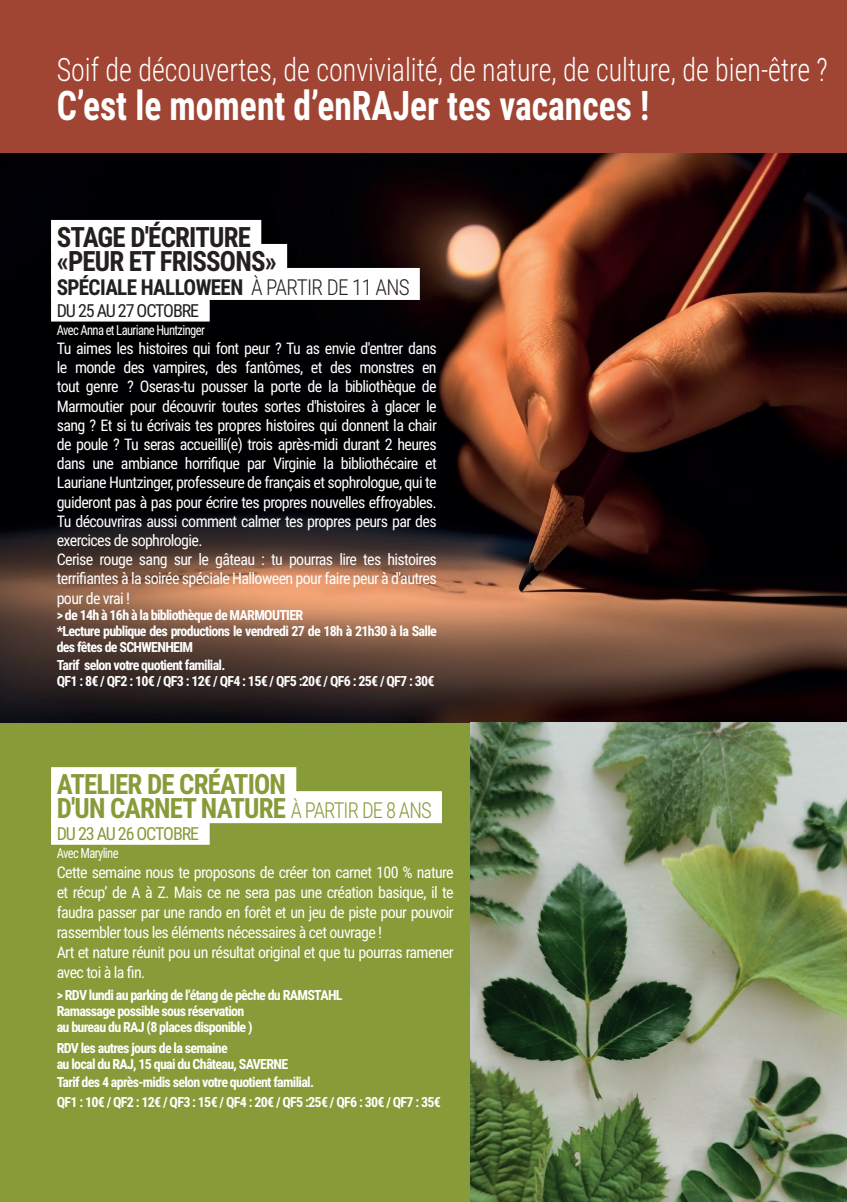
<style>
.page{position:relative;width:847px;height:1202px;background:#fff}
.page>*{position:absolute;margin:0;border:0;box-sizing:border-box;transform-origin:0 0}
.t1{font:700 40.8px "Roboto Condensed";color:#fff;scale:.87 1}
.t2{font:300 32.2px "Roboto Condensed";color:#fff;scale:.87 1}
.t3{font:700 28px "Roboto Condensed";letter-spacing:-.03em;color:#879b38;scale:.96 1}
.t4{font:700 28px "Roboto Condensed";letter-spacing:-.03em;color:#231f20;scale:.96 1}
.t5{font:700 22px "Roboto Condensed";letter-spacing:-.03em;color:#231f20;scale:.96 1}
.t6{font:18px "Roboto Condensed";letter-spacing:-.06em;color:#879b38}
.t7{font:18px "Roboto Condensed";letter-spacing:-.06em;color:#231f20}
.t8{font:16px/19.2px "Roboto Condensed";letter-spacing:-.04em;color:#fff;text-align:justify}
.t9{font:700 14px/16px "Roboto Condensed";letter-spacing:-.05em;color:#fff}
.t10{font:14px "Roboto Condensed";letter-spacing:-.05em;color:#fff;scale:.9 1}
.s1{font-weight:300}
.s2{font-weight:300;font-size:22px}
</style>
<div class="page">
<div style="left:0;top:174px;width:846px;height:1028px;background:#879b38"></div>
<div style="left:0;top:0;width:846px;height:342px;background:#a04534"></div>
<img style="left:0;top:154px;width:846px;height:568px">
<div style="left:51px;top:767px;width:245px;height:32px;background:#fff"></div>
<div style="left:51px;top:791px;width:391px;height:32px;background:#fff"></div>
<div style="left:51px;top:813px;width:159px;height:32px;background:#fff"></div>
<div style="left:51px;top:220px;width:210px;height:32px;background:#fff"></div>
<div style="left:51px;top:244px;width:236px;height:32px;background:#fff"></div>
<div style="left:51px;top:268px;width:369px;height:32px;background:#fff"></div>
<div style="left:51px;top:297px;width:159px;height:25px;background:#fff"></div>
<img style="left:471px;top:722px;width:375px;height:480px">
<hr style="left:846px;top:817px;width:1px;height:32px;background:#231f20">
<hr style="left:846px;top:841px;width:1px;height:32px;background:#231f20">
<hr style="left:846px;top:865px;width:1px;height:32px;background:#231f20">
<hr style="left:846px;top:889px;width:1px;height:32px;background:#231f20">
<p class="t2" style="left:57px;top:47px;width:887px">Soif de découvertes, de convivialité, de nature, de culture, de bien-être ?</p>
<p class="t1" style="left:57px;top:77px;width:682px">C’est le moment d’enRAJer tes vacances !</p>
<p class="t4" style="left:57px;top:218px;width:204px">STAGE D'ÉCRITURE</p>
<p class="t4" style="left:57px;top:242px;width:231px">«PEUR ET FRISSONS»</p>
<p class="t5" style="left:57px;top:272px;width:369px">SPÉCIALE HALLOWEEN <span class="s1">À PARTIR DE 11 ANS</span></p>
<p class="t7" style="left:57px;top:298px;width:144px">DU 25 AU 27 OCTOBRE</p>
<p class="t10" style="left:57px;top:320px;width:166px">Avec Anna et Lauriane Huntzinger</p>
<p class="t8" style="left:57px;top:338px;width:381px">Tu aimes les histoires qui font peur ? Tu as envie d'entrer dans le monde des vampires, des fantômes, et des monstres en tout genre ? Oseras-tu pousser la porte de la bibliothèque de Marmoutier pour découvrir toutes sortes d'histoires à glacer le sang ? Et si tu écrivais tes propres histoires qui donnent la chair de poule ? Tu seras accueilli(e) trois après-midi durant 2 heures dans une ambiance horrifique par Virginie la bibliothécaire et Lauriane Huntzinger, professeure de français et sophrologue, qui te guideront pas à pas pour écrire tes propres nouvelles effroyables.<br>Tu découvriras aussi comment calmer tes propres peurs par des exercices de sophrologie.</p>
<p class="t8" style="left:57px;top:549px;width:381px">Cerise rouge sang sur le gâteau : tu pourras lire tes histoires terrifiantes à la soirée spéciale Halloween pour faire peur à d'autres pour de vrai !</p>
<p class="t9" style="left:57px;top:606px;width:248px">&gt; de 14h à 16h à la bibliothèque de MARMOUTIER</p>
<p class="t9" style="left:57px;top:622px;width:381px">*Lecture publique des productions le vendredi 27 de 18h à 21h30 à la Salle des fêtes de SCHWENHEIM</p>
<p class="t9" style="left:57px;top:656px;width:170px">Tarif selon votre quotient familial.</p>
<p class="t9" style="left:57px;top:673px;width:379px">QF1 : 8€ / QF2 : 10€ / QF3 : 12€ / QF4 : 15€ / QF5 :20€ / QF6 : 25€ / QF7 : 30€</p>
<p class="t3" style="left:57px;top:765px;width:240px">ATELIER DE CRÉATION</p>
<p class="t3" style="left:57px;top:789px;width:392px">D'UN CARNET NATURE <span class="s2">À PARTIR DE 8 ANS</span></p>
<p class="t6" style="left:57px;top:821px;width:144px">DU 23 AU 26 OCTOBRE</p>
<p class="t10" style="left:57px;top:843px;width:70px">Avec Maryline</p>
<p class="t8" style="left:57px;top:862px;width:398px;line-height:20px">Cette semaine nous te proposons de créer ton carnet 100 % nature et récup’ de A à Z. Mais ce ne sera pas une création basique, il te faudra passer par une rando en forêt et un jeu de piste pour pouvoir rassembler tous les éléments nécessaires à cet ouvrage !</p>
<p class="t8" style="left:57px;top:942px;width:398px;line-height:20px">Art et nature réunit pou un résultat original et que tu pourras ramener avec toi à la fin.</p>
<p class="t9" style="left:57px;top:986px;width:287px">&gt; RDV lundi au parking de l’étang de pêche du RAMSTAHL</p>
<p class="t9" style="left:57px;top:1002px;width:189px">Ramassage possible sous réservation</p>
<p class="t9" style="left:57px;top:1018px;width:197px">au bureau du RAJ (8 places disponible )</p>
<p class="t9" style="left:57px;top:1040px;width:172px">RDV les autres jours de la semaine</p>
<p class="t9" style="left:57px;top:1056px;width:233px">au local du RAJ, 15 quai du Château, SAVERNE</p>
<p class="t9" style="left:57px;top:1074px;width:259px">Tarif des 4 après-midis selon votre quotient familial.</p>
<p class="t9" style="left:57px;top:1093px;width:385px">QF1 : 10€ / QF2 : 12€ / QF3 : 15€ / QF4 : 20€ / QF5 :25€ / QF6 : 30€ / QF7 : 35€</p>
</div>
